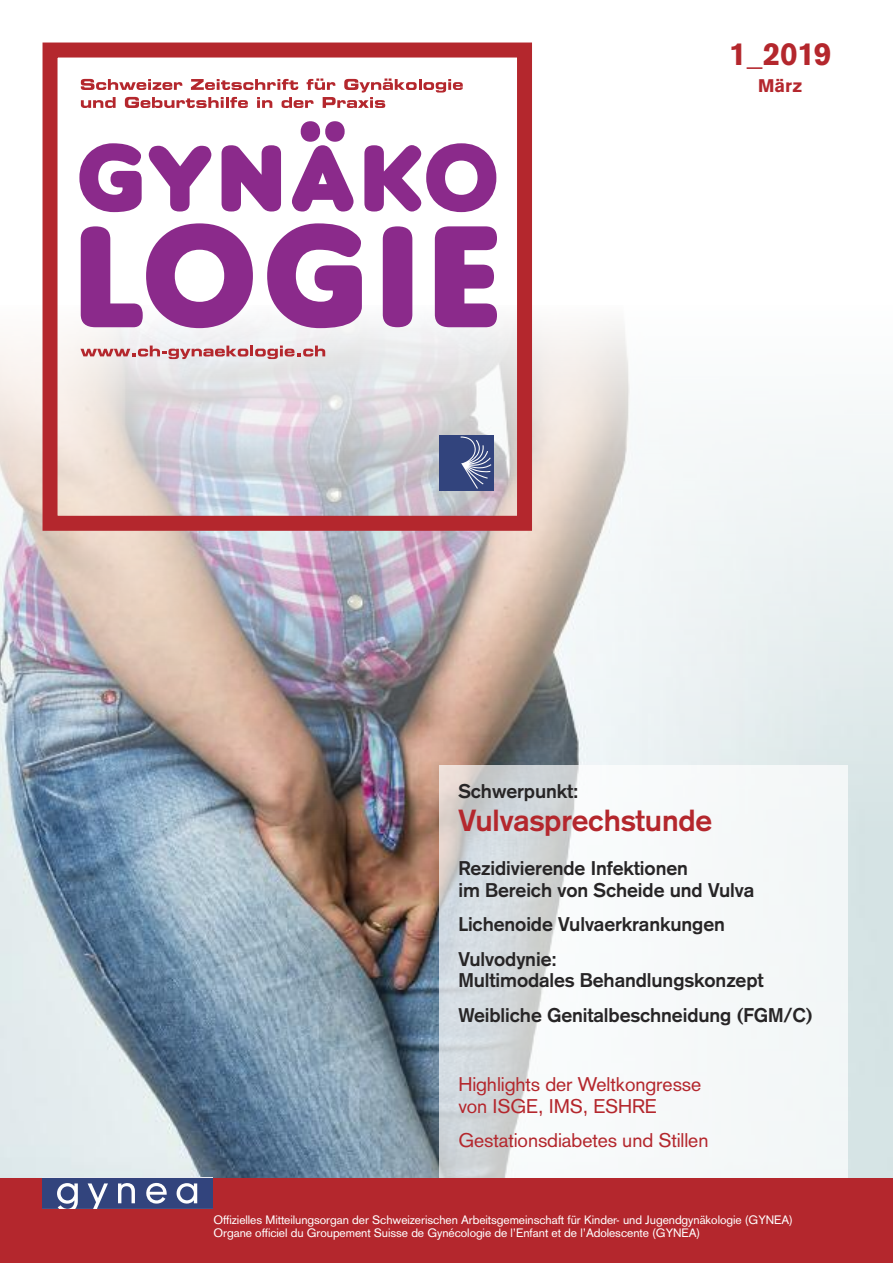
<style>
.page{position:relative;width:893px;height:1263px;background:#fff}
.page>*{position:absolute;margin:0;border:0;box-sizing:border-box;transform-origin:0 0}
.t1{font:900 31.5px "Akzidenz Grotesk";color:#b4272d}
.t2{font:700 30px "Akzidenz Grotesk";letter-spacing:-.005em;color:#b4272d}
.t3{font:700 19.5px/34.5px "Akzidenz Grotesk";letter-spacing:-.005em;color:#272526}
.t4{font:19.5px/21.8px "Akzidenz Grotesk";letter-spacing:-.005em;color:#b4272d}
.t5{font:900 18px "Akzidenz Grotesk";color:#b4272d}
.t6{font:12px/13.5px "Akzidenz Grotesk";letter-spacing:-.005em;color:#fff}
</style>
<div class="page">
<img style="left:0;top:837px;width:893px;height:341px">
<img style="left:0;top:298px;width:893px;height:539px">
<div style="left:43px;top:43px;width:489px;height:488px;border:15px solid #b4272d"></div>
<svg style="left:81px;top:78px;width:382px;height:30px"></svg>
<svg style="left:80px;top:346px;width:245px;height:13px;background:#d7a3a6"></svg>
<div style="left:439px;top:435px;width:54px;height:55px;background:#32447d"></div>
<svg style="left:461px;top:436px;width:30px;height:53px"></svg>
<svg style="left:79px;top:143px;width:63px;height:69px"></svg>
<svg style="left:149px;top:146px;width:62px;height:66px"></svg>
<svg style="left:222px;top:145px;width:59px;height:67px"></svg>
<svg style="left:292px;top:121px;width:62px;height:91px"></svg>
<svg style="left:364px;top:143px;width:132px;height:69px"></svg>
<svg style="left:81px;top:223px;width:172px;height:105px"></svg>
<svg style="left:267px;top:223px;width:95px;height:105px"></svg>
<div style="left:383px;top:226px;width:29px;height:101px;background:#8b2a8b"></div>
<svg style="left:435px;top:226px;width:62px;height:101px"></svg>
<div style="left:438px;top:765px;width:409px;height:431px;background:#fff;opacity:.7"></div>
<div style="left:0;top:1178px;width:893px;height:85px;background:#b4272d"></div>
<svg style="left:43px;top:1178px;width:170px;height:31px;background:#596795"></svg>
<h1 class="t1" style="left:729px;top:42px;width:103px">1_2019</h1>
<h3 class="t5" style="left:758px;top:79px;width:46px">März</h3>
<h3 class="t3" style="left:458px;top:776px;width:122px">Schwerpunkt:</h3>
<h2 class="t2" style="left:458px;top:810px;width:255px">Vulvasprechstunde</h2>
<h3 class="t3" style="left:458px;top:859px;width:297px;line-height:21.8px">Rezidivierende Infektionen<br>im Bereich von Scheide und Vulva</h3>
<h3 class="t3" style="left:458px;top:908px;width:268px">Lichenoide Vulvaerkrankungen<br>Vulvodynie:</h3>
<h3 class="t3" style="left:458px;top:965px;width:356px">Multimodales Behandlungskonzept<br>Weibliche Genitalbeschneidung (FGM/C)</h3>
<h3 class="t4" style="left:458px;top:1075px;width:244px">Highlights der Weltkongresse von ISGE, IMS, ESHRE</h3>
<h3 class="t4" style="left:458px;top:1131px;width:252px">Gestationsdiabetes und Stillen</h3>
<p class="t6" style="left:213px;top:1214px;width:581px">Offizielles Mitteilungsorgan der Schweizerischen Arbeitsgemeinschaft für Kinder- und Jugendgynäkologie (GYNEA)<br>Organe officiel du Groupement Suisse de Gynécologie de l’Enfant et de l’Adolescente (GYNEA)</p>
</div>
